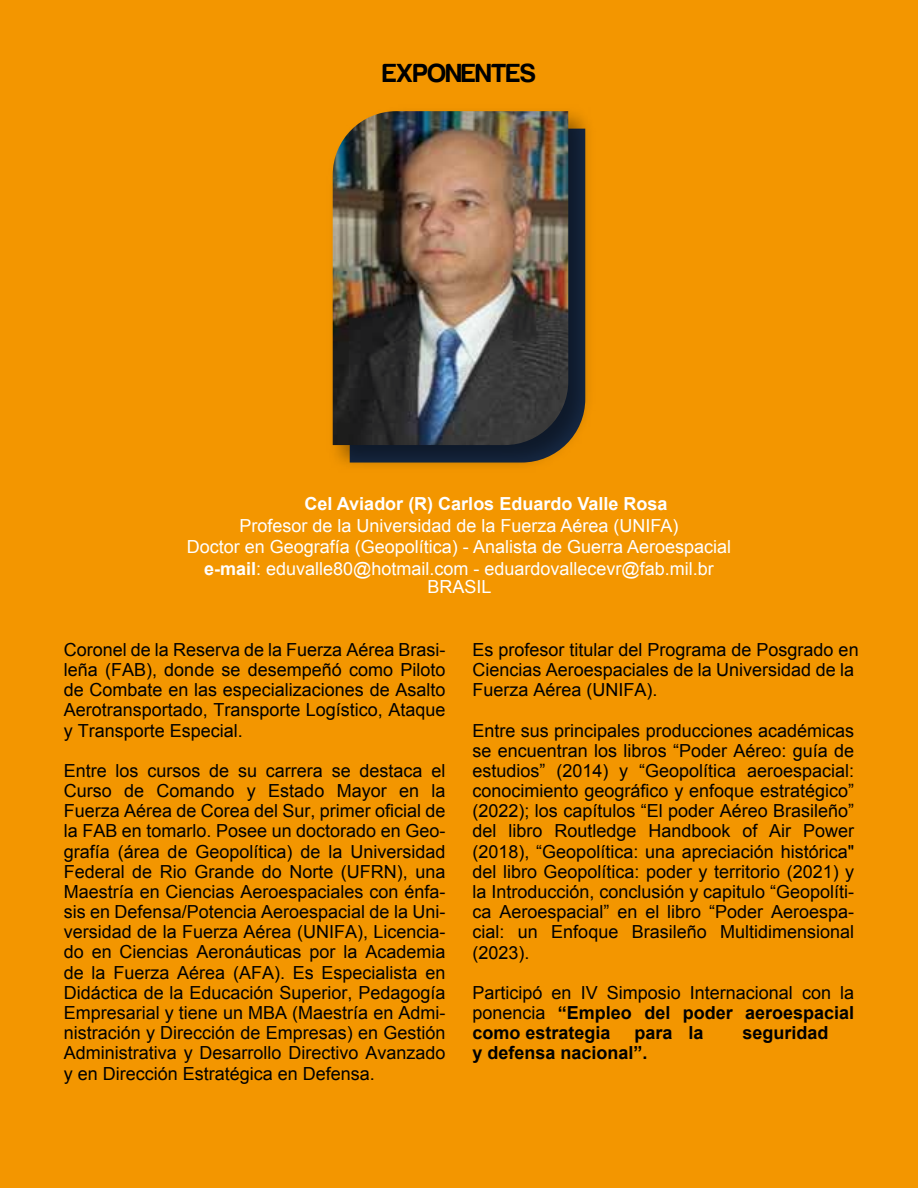
<style>
.page{position:relative;width:918px;height:1188px;background:#f39600}
.page>*{position:absolute;margin:0;border:0;box-sizing:border-box;transform-origin:0 0}
.t1{font:27px "Harabara";color:#000}
.t2{font:18px/20.2px "Arial";color:#000;text-align:justify}
.t3{font:18px/21.6px "Arial";color:#fff;text-align:center}
.t4{font:700 18px "Arial";color:#fff}
.t5{font:700 18px "Arial";color:#000}
.s1{font-weight:700}
</style>
<div class="page">
<img style="left:332px;top:111px;width:256px;height:356px">
<img style="left:333px;top:111px;width:235px;height:334px">
<h1 class="t1" style="left:383px;top:59px;width:155px">EXPONENTES</h1>
<p class="t4" style="left:305px;top:492px;width:364px">Cel Aviador (R) Carlos Eduardo Valle Rosa</p>
<p class="t3" style="left:187px;top:515px;width:546px">Profesor de la Universidad de la Fuerza Aérea (UNIFA)<br>Doctor en Geografía (Geopolítica) - Analista de Guerra Aeroespacial <span class="s1">e-mail</span>: eduvalle80@hotmail.com - eduardovallecevr@fab.mil.br</p>
<p class="t3" style="left:427px;top:576px;width:66px">BRASIL</p>
<p class="t2" style="left:64px;top:640px;width:383px">Coronel de la Reserva de la Fuerza Aérea Brasi&shy;leña (FAB), donde se desempeñó como Piloto de Combate en las especializaciones de Asalto Aerotransportado, Transporte Logístico, Ataque y Transporte Especial.</p>
<p class="t2" style="left:64px;top:761px;width:383px">Entre los cursos de su carrera se destaca el Curso de Comando y Estado Mayor en la Fuerza Aérea de Corea del Sur, primer oficial de la FAB en tomarlo. Posee un doctorado en Geo&shy;grafía (área de Geopolítica) de la Universidad Federal de Rio Grande do Norte (UFRN), una Maestría en Ciencias Aeroespaciales con énfa&shy;sis en Defensa/Potencia Aeroespacial de la Uni&shy;versidad de la Fuerza Aérea (UNIFA), Licencia&shy;do en Ciencias Aeronáuticas por la Academia de la Fuerza Aérea (AFA). Es Especialista en Didáctica de la Educación Superior, Pedagogía Empresarial y tiene un MBA (Maestría en Admi&shy;nistración y Dirección de Empresas) en Gestión Administrativa y Desarrollo Directivo Avanzado y en Dirección Estratégica en Defensa.</p>
<p class="t2" style="left:473px;top:640px;width:388px;text-align:left">Es profesor titular del Programa de Posgrado en<br>Ciencias Aeroespaciales de la Universidad de la<br>Fuerza Aérea (UNIFA).</p>
<p class="t2" style="left:473px;top:720px;width:383px">Entre sus principales producciones académicas se encuentran los libros “Poder Aéreo: guía de estudios” (2014) y “Geopolítica aeroespacial: conocimiento geográfico y enfoque estratégico” (2022); los capítulos “El poder Aéreo Brasileño” del libro Routledge Handbook of Air Power (2018), “Geopolítica: una apreciación histórica" del libro Geopolítica: poder y territorio (2021) y la Introducción, conclusión y capitulo “Geopolíti&shy;ca Aeroespacial” en el libro “Poder Aeroespa&shy;cial: un Enfoque Brasileño Multidimensional (2023).</p>
<p class="t2" style="left:473px;top:983px;width:383px">Participó en IV Simposio Internacional con la ponencia <span class="s1">“Empleo del poder aeroespacial como estrategia</span></p>
<p class="t5" style="left:635px;top:1021px;width:71px">para la</p>
<p class="t5" style="left:743px;top:1021px;width:88px">seguridad</p>
<p class="t5" style="left:473px;top:1041px;width:177px">y defensa nacional”.</p>
</div>
